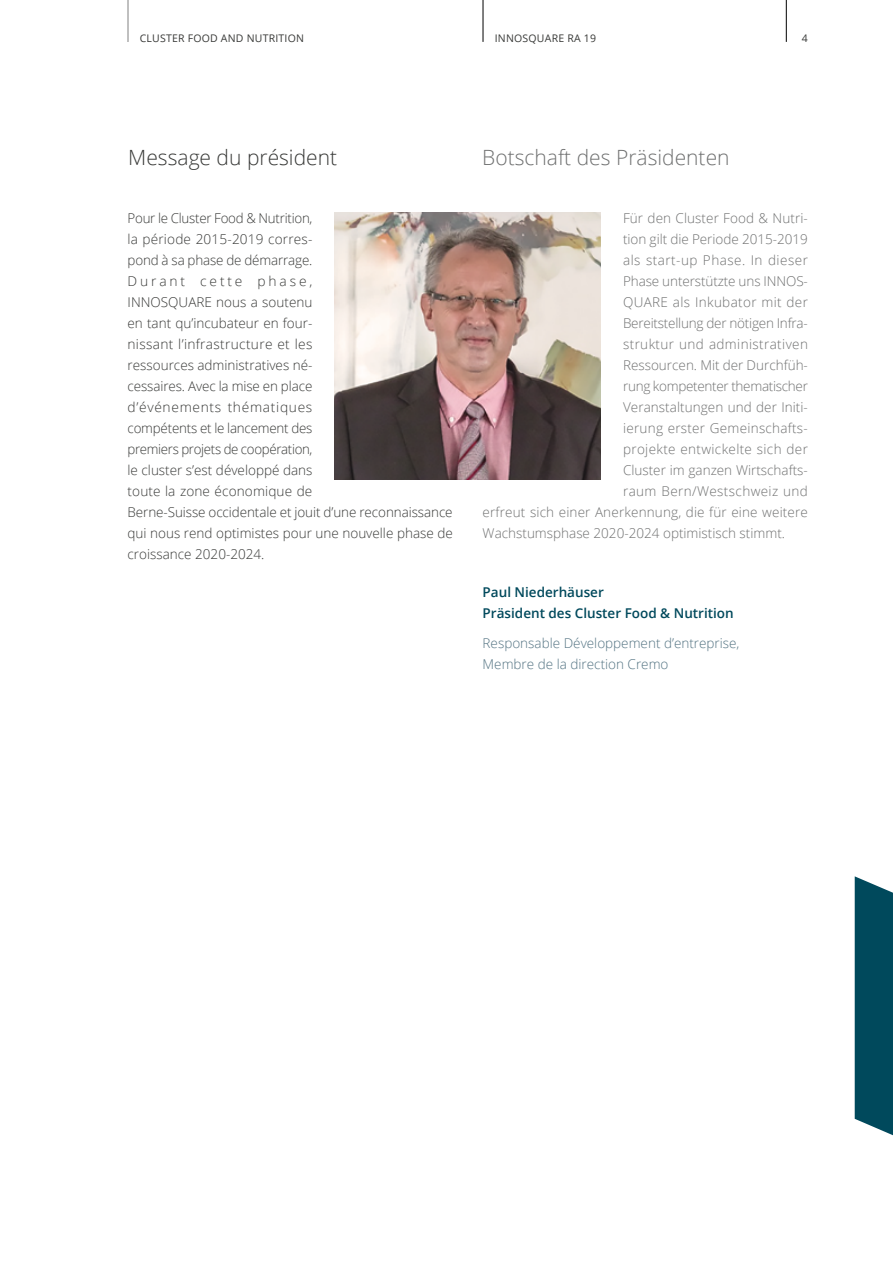
<style>
.page{position:relative;width:893px;height:1263px;background:#fff}
.page>*{position:absolute;margin:0;border:0;box-sizing:border-box;transform-origin:0 0}
.t1{font:300 21px "Open Sans";color:#6f7070}
.t2{font:300 21px "Open Sans";color:#383937}
.TEXTE-COURANT{font:300 13.5px/21px "Open Sans";color:#383937}
.Texte_base_DE{font:300 13.5px "Open Sans";letter-spacing:.005em;color:#6f7070}
.TEXTE-COURANT-2{font:300 13.5px/21px "Open Sans";color:#537382}
.Texte_base_DE-2{font:300 13.5px "Open Sans";letter-spacing:.025em;color:#6f7070}
.Texte_base_DE-3{font:300 13.5px "Open Sans";letter-spacing:.03em;color:#6f7070}
.TEXTE-COURANT-3{font:600 13.5px/21px "Open Sans";color:#00495c}
.Texte_base_DE-4{font:300 13.5px "Open Sans";letter-spacing:-.015em;color:#6f7070}
.Texte_base_DE-5{font:300 13.5px "Open Sans";letter-spacing:-.02em;color:#6f7070}
.Texte_base_DE-6{font:300 13.5px "Open Sans";letter-spacing:.035em;color:#6f7070}
.t3{font:10.5px "Open Sans";letter-spacing:.02em;color:#383937}
</style>
<div class="page">
<hr style="left:786px;top:0;width:1px;height:42px;background:#000">
<hr style="left:483px;top:0;width:1px;height:42px;background:#000">
<svg style="left:855px;top:876px;width:38px;height:260px;background:#156"></svg>
<img style="left:335px;top:213px;width:266px;height:266px">
<p class="t3" style="left:140px;top:31px;width:166px">CLUSTER FOOD AND NUTRITION</p>
<p class="t3" style="left:495px;top:31px;width:103px">INNOSQUARE RA 19</p>
<h1 class="t2" style="left:128px;top:143px;width:210px">Message du président</h1>
<h1 class="t1" style="left:482px;top:143px;width:249px">Botschaft des Präsidenten</h1>
<p class="t3" style="left:802px;top:31px;width:8px">4</p>
<p class="TEXTE-COURANT" style="left:128px;top:207px;width:327px">Pour le Cluster Food &amp; Nutrition,<br>la période 2015-2019 corres-<br>pond à sa phase de démarrage.<br>Durant cette phase,<br>INNOSQUARE nous a soutenu<br>en tant qu’incubateur en four-<br>nissant l’infrastructure et les<br>ressources administratives né-<br>cessaires. Avec la mise en place<br>d’événements thématiques<br>compétents et le lancement des<br>premiers projets de coopération,<br>le cluster s’est développé dans<br>toute la zone économique de<br>Berne-Suisse occidentale et jouit d’une reconnaissance qui nous rend optimistes pour une nouvelle phase de croissance 2020-2024.</p>
<p class="Texte_base_DE" style="left:623px;top:209px;width:186px">Für den Cluster Food &amp; Nutri-</p>
<p class="Texte_base_DE" style="left:623px;top:230px;width:186px">tion gilt die Periode 2015-2019</p>
<p class="Texte_base_DE-6" style="left:623px;top:251px;width:186px">als start-up Phase. In dieser</p>
<p class="Texte_base_DE" style="left:623px;top:272px;width:186px">Phase unterstützte uns INNOS-</p>
<p class="Texte_base_DE-2" style="left:623px;top:293px;width:186px">QUARE als Inkubator mit der</p>
<p class="Texte_base_DE-4" style="left:623px;top:314px;width:186px">Bereitstellung der nötigen Infra-</p>
<p class="Texte_base_DE-3" style="left:623px;top:335px;width:186px">struktur und administrativen</p>
<p class="Texte_base_DE" style="left:623px;top:356px;width:186px">Ressourcen. Mit der Durchfüh-</p>
<p class="Texte_base_DE-5" style="left:623px;top:377px;width:186px">rung kompetenter thematischer</p>
<p class="Texte_base_DE" style="left:623px;top:398px;width:186px">Veranstaltungen und der Initi-</p>
<p class="Texte_base_DE" style="left:623px;top:419px;width:186px">ierung erster Gemeinschafts-</p>
<p class="Texte_base_DE-2" style="left:623px;top:440px;width:186px">projekte entwickelte sich der</p>
<p class="Texte_base_DE" style="left:623px;top:461px;width:186px">Cluster im ganzen Wirtschafts-</p>
<p class="Texte_base_DE-3" style="left:623px;top:482px;width:186px">raum Bern/Westschweiz und</p>
<p class="Texte_base_DE" style="left:483px;top:503px;width:327px">erfreut sich einer Anerkennung, die für eine weitere</p>
<p class="Texte_base_DE" style="left:483px;top:524px;width:304px">Wachstumsphase 2020-2024 optimistisch stimmt.</p>
<p class="TEXTE-COURANT-3" style="left:483px;top:581px;width:253px">Paul Niederhäuser<br>Präsident des Cluster Food &amp; Nutrition</p>
<p class="TEXTE-COURANT-2" style="left:483px;top:632px;width:258px">Responsable Développement d’entreprise,<br>Membre de la direction Cremo</p>
</div>
